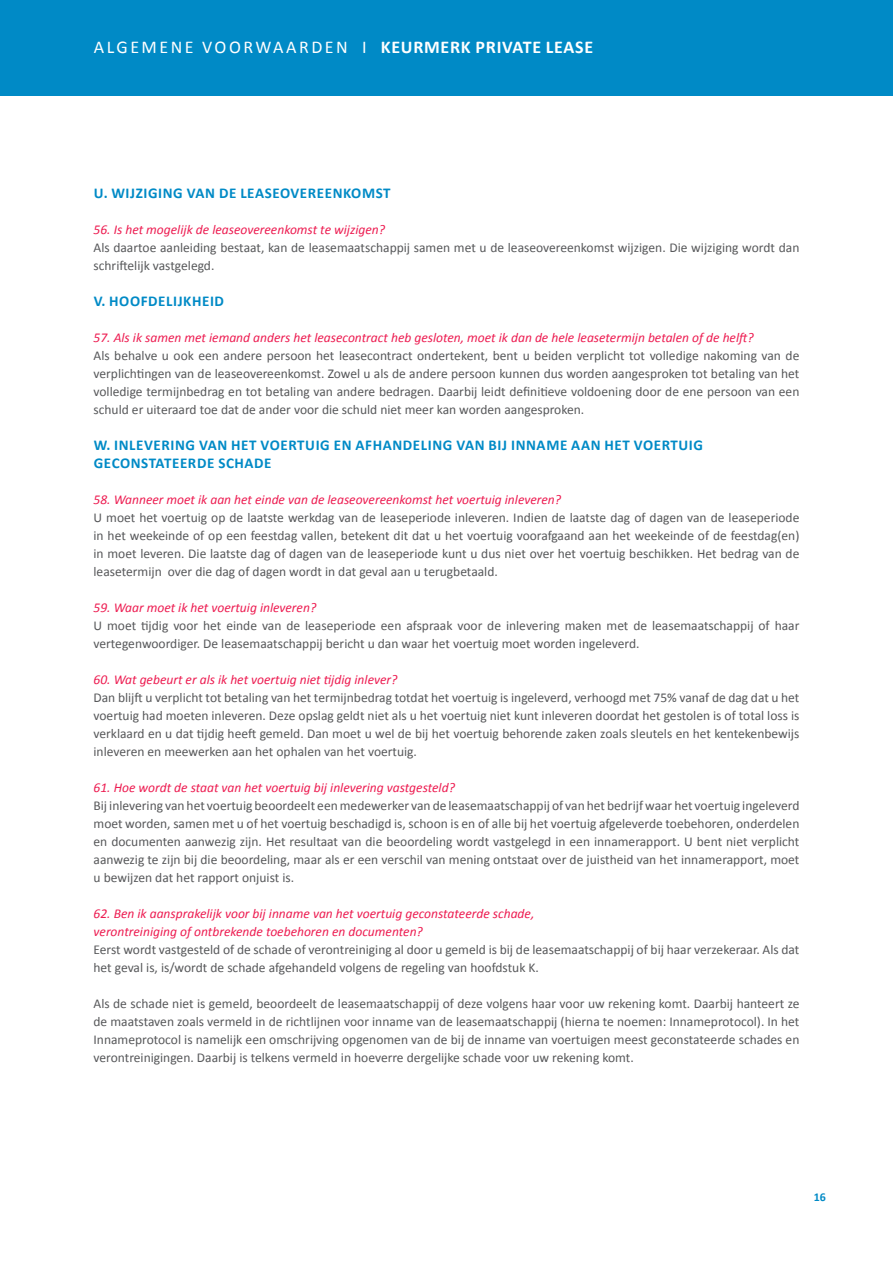
<style>
.page{position:relative;width:893px;height:1263px;background:#fff}
.page>*{position:absolute;margin:0;border:0;box-sizing:border-box;transform-origin:0 0}
.t1{font:18px "Calibri";letter-spacing:.14em;color:#fff}
.t2{font:700 15px/18px "Calibri";letter-spacing:.04em;color:#008ac6}
.t3{font:13.5px/18px "Calibri";color:#57585a;text-align:justify}
.t4{font:italic 13.5px/18px "Calibri";color:#ed1c51}
.t5{font:700 12px "Calibri";color:#008ac6}
.s1{font-weight:700}
</style>
<div class="page">
<div style="left:0;top:0;width:893px;height:96px;background:#008ac6"></div>
<h1 class="t1" style="left:94px;top:35px;width:501px">ALGEMENE VOORWAARDEN I <span class="s1">KEURMERK PRIVATE LEASE</span></h1>
<p class="t2" style="left:94px;top:184px;width:298px">U. WIJZIGING VAN DE LEASEOVEREENKOMST</p>
<p class="t4" style="left:94px;top:220px;width:293px">56. Is het mogelijk de leaseovereenkomst te wijzigen?</p>
<p class="t3" style="left:94px;top:239px;width:707px">Als daartoe aanleiding bestaat, kan de leasemaatschappij samen met u de leaseovereenkomst wijzigen. Die wijziging wordt dan schriftelijk vastgelegd.</p>
<p class="t2" style="left:94px;top:292px;width:132px">V. HOOFDELIJKHEID</p>
<p class="t4" style="left:94px;top:328px;width:662px">57. Als ik samen met iemand anders het leasecontract heb gesloten, moet ik dan de hele leasetermijn betalen of de helft?</p>
<p class="t3" style="left:94px;top:347px;width:707px">Als behalve u ook een andere persoon het leasecontract ondertekent, bent u beiden verplicht tot volledige nakoming van de verplichtingen van de leaseovereenkomst. Zowel u als de andere persoon kunnen dus worden aangesproken tot betaling van het volledige termijnbedrag en tot betaling van andere bedragen. Daarbij leidt definitieve voldoening door de ene persoon van een schuld er uiteraard toe dat de ander voor die schuld niet meer kan worden aangesproken.</p>
<p class="t2" style="left:94px;top:436px;width:611px">W. INLEVERING VAN HET VOERTUIG EN AFHANDELING VAN BIJ INNAME AAN HET VOERTUIG<br>GECONSTATEERDE SCHADE</p>
<p class="t4" style="left:94px;top:490px;width:469px">58. Wanneer moet ik aan het einde van de leaseovereenkomst het voertuig inleveren?</p>
<p class="t3" style="left:94px;top:509px;width:707px">U moet het voertuig op de laatste werkdag van de leaseperiode inleveren. Indien de laatste dag of dagen van de leaseperiode in het weekeinde of op een feestdag vallen, betekent dit dat u het voertuig voorafgaand aan het weekeinde of de feestdag(en) in moet leveren. Die laatste dag of dagen van de leaseperiode kunt u dus niet over het voertuig beschikken. Het bedrag van de leasetermijn over die dag of dagen wordt in dat geval aan u terugbetaald.</p>
<p class="t4" style="left:94px;top:598px;width:224px">59. Waar moet ik het voertuig inleveren?</p>
<p class="t3" style="left:94px;top:617px;width:707px">U moet tijdig voor het einde van de leaseperiode een afspraak voor de inlevering maken met de leasemaatschappij of haar vertegenwoordiger. De leasemaatschappij bericht u dan waar het voertuig moet worden ingeleverd.</p>
<p class="t4" style="left:94px;top:670px;width:305px">60. Wat gebeurt er als ik het voertuig niet tijdig inlever?</p>
<p class="t3" style="left:94px;top:689px;width:707px">Dan blijft u verplicht tot betaling van het termijnbedrag totdat het voertuig is ingeleverd, verhoogd met 75% vanaf de dag dat u het voertuig had moeten inleveren. Deze opslag geldt niet als u het voertuig niet kunt inleveren doordat het gestolen is of total loss is verklaard en u dat tijdig heeft gemeld. Dan moet u wel de bij het voertuig behorende zaken zoals sleutels en het kentekenbewijs inleveren en meewerken aan het ophalen van het voertuig.</p>
<p class="t4" style="left:94px;top:778px;width:363px">61. Hoe wordt de staat van het voertuig bij inlevering vastgesteld?</p>
<p class="t3" style="left:94px;top:797px;width:707px">Bij inlevering van het voertuig beoordeelt een medewerker van de leasemaatschappij of van het bedrijf waar het voertuig ingeleverd moet worden, samen met u of het voertuig beschadigd is, schoon is en of alle bij het voertuig afgeleverde toebehoren, onderdelen en documenten aanwezig zijn. Het resultaat van die beoordeling wordt vastgelegd in een innamerapport. U bent niet verplicht aanwezig te zijn bij die beoordeling, maar als er een verschil van mening ontstaat over de juistheid van het innamerapport, moet u bewijzen dat het rapport onjuist is.</p>
<p class="t4" style="left:94px;top:904px;width:442px">62. Ben ik aansprakelijk voor bij inname van het voertuig geconstateerde schade, verontreiniging of ontbrekende toebehoren en documenten?</p>
<p class="t3" style="left:94px;top:940px;width:707px">Eerst wordt vastgesteld of de schade of verontreiniging al door u gemeld is bij de leasemaatschappij of bij haar verzekeraar. Als dat het geval is, is/wordt de schade afgehandeld volgens de regeling van hoofdstuk K.</p>
<p class="t3" style="left:94px;top:994px;width:707px">Als de schade niet is gemeld, beoordeelt de leasemaatschappij of deze volgens haar voor uw rekening komt. Daarbij hanteert ze de maatstaven zoals vermeld in de richtlijnen voor inname van de leasemaatschappij (hierna te noemen: Innameprotocol). In het Innameprotocol is namelijk een omschrijving opgenomen van de bij de inname van voertuigen meest geconstateerde schades en verontreinigingen. Daarbij is telkens vermeld in hoeverre dergelijke schade voor uw rekening komt.</p>
<p class="t5" style="left:814px;top:1189px;width:14px">16</p>
</div>
